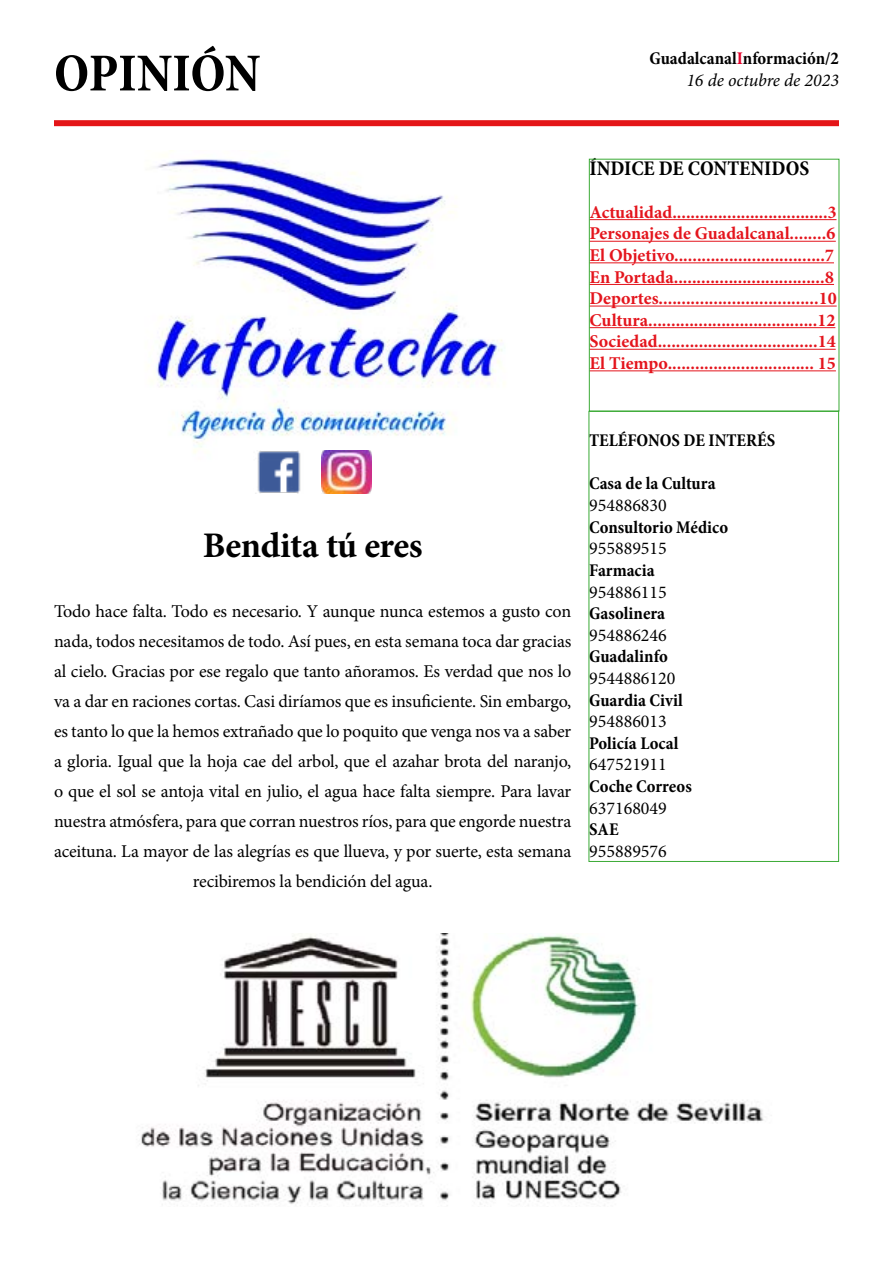
<style>
.page{position:relative;width:893px;height:1263px;background:#fff}
.page>*{position:absolute;margin:0;border:0;box-sizing:border-box;transform-origin:0 0}
.t1{font:700 condensed 54px "Minion Pro";letter-spacing:-.01em;color:#000}
.t2{font:700 36px "Minion Pro";letter-spacing:-.015em;color:#000}
.t3{font:700 condensed 21px "Minion Pro";color:#000}
.t4{font:18px/30px "Minion Pro";letter-spacing:-.01em;color:#000;text-align:center}
.t5{font:700 18px/21.6px "Minion Pro";color:#e4151d}
.t6{font:700 condensed 18px/21.6px "Minion Pro";color:#000;text-align:right}
.s1{color:#e4032b}
.s2{font-weight:400;font-style:italic;font-stretch:normal}
</style>
<div class="page">
<div style="left:54px;top:120px;width:785px;height:6px;background:#e41518"></div>
<img style="left:141px;top:933px;width:623px;height:273px">
<div style="left:589px;top:411px;width:250px;height:451px;border:1px solid #3aaa35"></div>
<hr style="left:589px;top:219px;width:247px;height:1px;background:#e4151d">
<hr style="left:589px;top:241px;width:247px;height:1px;background:#e4151d">
<hr style="left:589px;top:262px;width:245px;height:1px;background:#e4151d">
<hr style="left:589px;top:284px;width:245px;height:1px;background:#e4151d">
<hr style="left:589px;top:306px;width:248px;height:1px;background:#e4151d">
<hr style="left:589px;top:327px;width:246px;height:1px;background:#e4151d">
<hr style="left:589px;top:349px;width:247px;height:1px;background:#e4151d">
<hr style="left:589px;top:370px;width:247px;height:1px;background:#e4151d">
<img style="left:151px;top:150px;width:351px;height:315px">
<img style="left:254px;top:450px;width:50px;height:43px">
<img style="left:322px;top:450px;width:50px;height:43px">
<h1 class="t1" style="left:54px;top:36px;width:208px">OPINIÓN</h1>
<p class="t6" style="left:649px;top:48px;width:191px">Guadalcanal<span class="s1">I</span>nformación/2<br><span class="s2">16 de octubre de 2023</span></p>
<p class="t3" style="left:589px;top:153px;width:221px">ÍNDICE DE CONTENIDOS</p>
<p class="t5" style="left:589px;top:201px;width:249px">Actualidad..................................3<br>Personajes de Guadalcanal........6<br>El Objetivo.................................7<br>En Portada.................................8<br>Deportes...................................10<br>Cultura.....................................12<br>Sociedad...................................14<br>El Tiempo................................ 15</p>
<h2 class="t2" style="left:203px;top:520px;width:221px">Bendita tú eres</h2>
<p class="t4" style="left:54px;top:596px;width:519px">Todo hace falta. Todo es necesario. Y aunque nunca estemos a gusto con nada, todos necesitamos de todo. Así pues, en esta semana toca dar gracias al cielo. Gracias por ese regalo que tanto añoramos. Es verdad que nos lo va a dar en raciones cortas. Casi diríamos que es insuficiente. Sin embargo, es tanto lo que la hemos extrañado que lo poquito que venga nos va a saber a gloria. Igual que la hoja cae del arbol, que el azahar brota del naranjo, o que el sol se antoja vital en julio, el agua hace falta siempre. Para lavar nuestra atmósfera, para que corran nuestros ríos, para que engorde nuestra aceituna. La mayor de las alegrías es que llueva, y por suerte, esta semana recibiremos la bendición del agua.</p>
<p class="t6" style="left:589px;top:430px;width:188px">TELÉFONOS DE INTERÉS</p>
<p class="t6" style="left:589px;top:473px;width:128px">Casa de la Cultura</p>
<p class="t4" style="left:589px;top:490px;width:79px">954886830</p>
<p class="t6" style="left:589px;top:516px;width:141px">Consultorio Médico</p>
<p class="t4" style="left:589px;top:534px;width:79px">955889515</p>
<p class="t6" style="left:589px;top:559px;width:67px">Farmacia</p>
<p class="t4" style="left:589px;top:577px;width:79px">954886115</p>
<p class="t6" style="left:589px;top:602px;width:78px">Gasolinera</p>
<p class="t4" style="left:589px;top:620px;width:79px">954886246</p>
<p class="t6" style="left:589px;top:646px;width:80px">Guadalinfo</p>
<p class="t4" style="left:589px;top:663px;width:88px">9544886120</p>
<p class="t6" style="left:589px;top:689px;width:95px">Guardia Civil</p>
<p class="t4" style="left:589px;top:706px;width:79px">954886013</p>
<p class="t6" style="left:589px;top:732px;width:91px">Policía Local</p>
<p class="t4" style="left:589px;top:750px;width:79px">647521911</p>
<p class="t6" style="left:589px;top:775px;width:104px">Coche Correos</p>
<p class="t4" style="left:589px;top:793px;width:79px">637168049</p>
<p class="t6" style="left:589px;top:818px;width:31px">SAE</p>
<p class="t4" style="left:589px;top:836px;width:79px">955889576</p>
</div>
